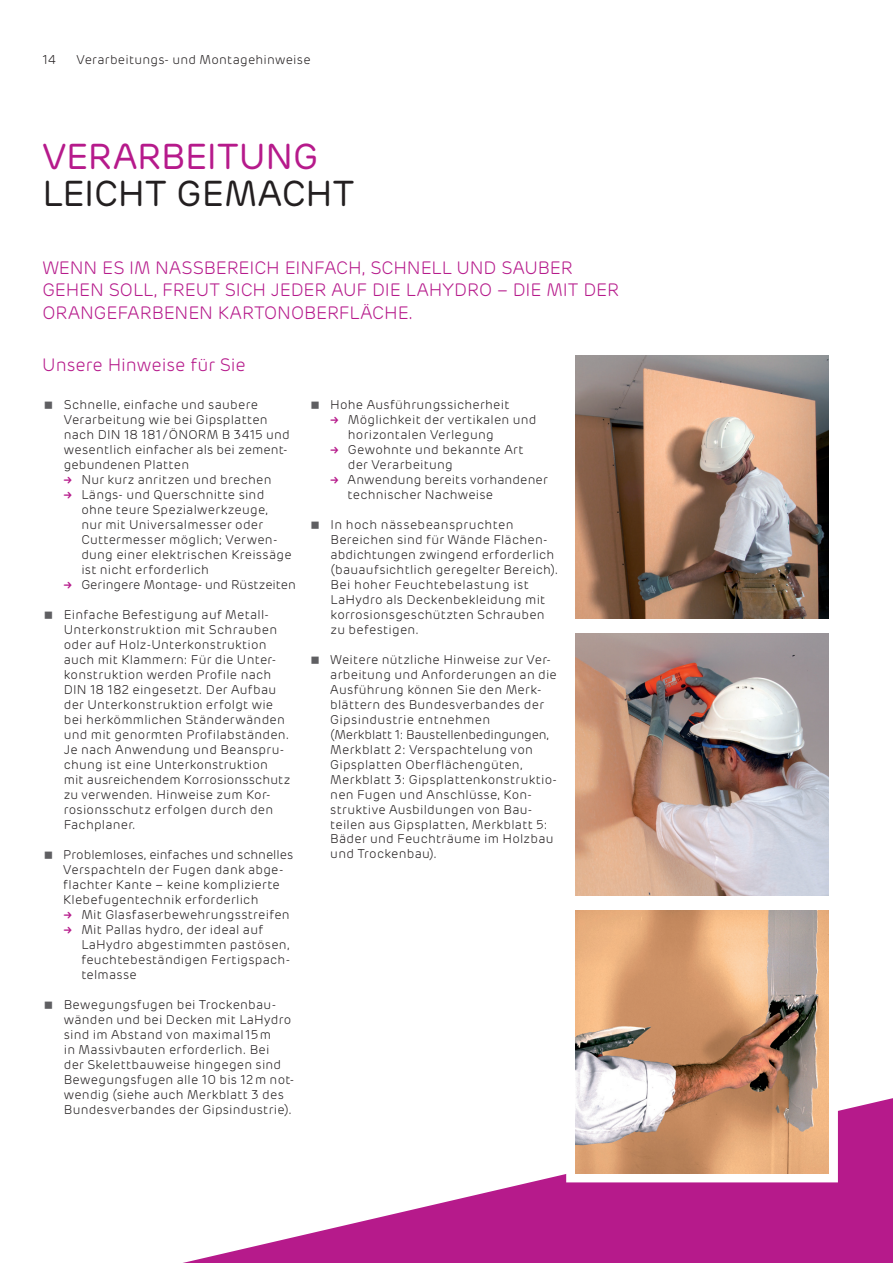
<style>
.page{position:relative;width:893px;height:1263px;background:#fff}
.page>*{position:absolute;margin:0;border:0;box-sizing:border-box;transform-origin:0 0}
.t1{font:36px "Rubrik";letter-spacing:-.005em;color:#231f20}
.t2{font:36px "Rubrik";color:#b61a8b}
.t3{font:300 18px/22.5px "Rubrik";letter-spacing:-.005em;color:#b61a8b}
.t4{font:300 12.75px/15px "Rubrik";letter-spacing:.015em;color:#231f20}
</style>
<div class="page">
<svg style="left:183px;top:1098px;width:710px;height:165px"></svg>
<svg style="left:562px;top:910px;width:280px;height:277px"></svg>
<img style="left:575px;top:356px;width:254px;height:262px">
<img style="left:575px;top:633px;width:254px;height:263px">
<img style="left:575px;top:911px;width:254px;height:262px">
<p class="t4" style="left:43px;top:52px;width:15px">14</p>
<p class="t4" style="left:77px;top:52px;width:236px">Verarbeitungs- und Montagehinweise</p>
<h1 class="t2" style="left:42px;top:135px;width:278px">VERARBEITUNG</h1>
<h1 class="t1" style="left:42px;top:172px;width:313px">LEICHT GEMACHT</h1>
<h2 class="t3" style="left:42px;top:257px;width:578px">WENN ES IM NASSBEREICH EINFACH, SCHNELL UND SAUBER<br>GEHEN SOLL, FREUT SICH JEDER AUF DIE LAHYDRO – DIE MIT DER<br>ORANGEFARBENEN KARTONOBERFLÄCHE.</h2>
<h2 class="t3" style="left:42px;top:354px;width:205px">Unsere Hinweise für Sie</h2>
<p class="t4" style="left:64px;top:397px;width:228px">Schnelle, einfache und saubere<br>Verarbeitung wie bei Gipsplatten nach DIN 18 181/ÖNORM B 3415 und wesentlich einfacher als bei zement&shy;gebundenen Platten</p>
<p class="t4" style="left:81px;top:472px;width:216px">Nur kurz anritzen und brechen<br>Längs- und Querschnitte sind ohne teure Spezialwerkzeuge,<br>nur mit Universalmesser oder<br>Cuttermesser möglich; Verwen&shy;dung einer elektrischen Kreissäge ist nicht erforderlich<br>Geringere Montage- und Rüstzeiten</p>
<p class="t4" style="left:64px;top:607px;width:228px">Einfache Befestigung auf Metall-<br>Unterkonstruktion mit Schrauben oder auf Holz-Unterkonstruktion auch mit Klammern: Für die Unter&shy;konstruktion werden Profile nach<br>DIN 18 182 eingesetzt. Der Aufbau der Unterkonstruktion erfolgt wie bei herkömmlichen Ständerwänden und mit genormten Profilabständen.<br>Je nach Anwendung und Beanspru&shy;chung ist eine Unterkonstruktion mit ausreichendem Korrosionsschutz zu verwenden. Hinweise zum Kor&shy;rosionsschutz erfolgen durch den<br>Fachplaner.</p>
<p class="t4" style="left:63px;top:847px;width:231px">Problemloses, einfaches und schnelles Verspachteln der Fugen dank abge&shy;flachter Kante – keine komplizierte Klebefugentechnik erforderlich</p>
<p class="t4" style="left:81px;top:907px;width:210px">Mit Glasfaserbewehrungsstreifen<br>Mit Pallas hydro, der ideal auf<br>LaHydro abgestimmten pastösen, feuchtebeständigen Fertigspach&shy;telmasse</p>
<p class="t4" style="left:64px;top:997px;width:232px">Bewegungsfugen bei Trockenbau&shy;wänden und bei Decken mit LaHydro sind im Abstand von maximal15m<br>in Massivbauten erforderlich. Bei<br>der Skelettbauweise hingegen sind Bewegungsfugen alle 10 bis 12m not&shy;wendig (siehe auch Merkblatt 3 des Bundesverbandes der Gipsindustrie).</p>
<p class="t4" style="left:348px;top:397px;width:202px;text-indent:-17px">Hohe Ausführungssicherheit<br>Möglichkeit der vertikalen und horizontalen Verlegung<br>Gewohnte und bekannte Art<br>der Verarbeitung<br>Anwendung bereits vorhandener technischer Nachweise</p>
<p class="t4" style="left:331px;top:517px;width:230px">In hoch nässebeanspruchten<br>Bereichen sind für Wände Flächen&shy;abdichtungen zwingend erforderlich (bauaufsichtlich geregelter Bereich).<br>Bei hoher Feuchtebelastung ist<br>LaHydro als Deckenbekleidung mit korrosionsgeschützten Schrauben zu befestigen.</p>
<p class="t4" style="left:330px;top:652px;width:228px">Weitere nützliche Hinweise zur Ver&shy;arbeitung und Anforderungen an die Ausführung können Sie den Merk&shy;blättern des Bundesverbandes der Gipsindustrie entnehmen<br>(Merkblatt 1: Baustellenbedingungen, Merkblatt 2: Verspachtelung von Gipsplatten Oberflächengüten, Merkblatt 3: Gipsplattenkonstruktio&shy;nen Fugen und Anschlüsse, Kon&shy;struktive Ausbildungen von Bau&shy;teilen aus Gipsplatten, Merkblatt 5:<br>Bäder und Feuchträume im Holzbau und Trockenbau).</p>
</div>
